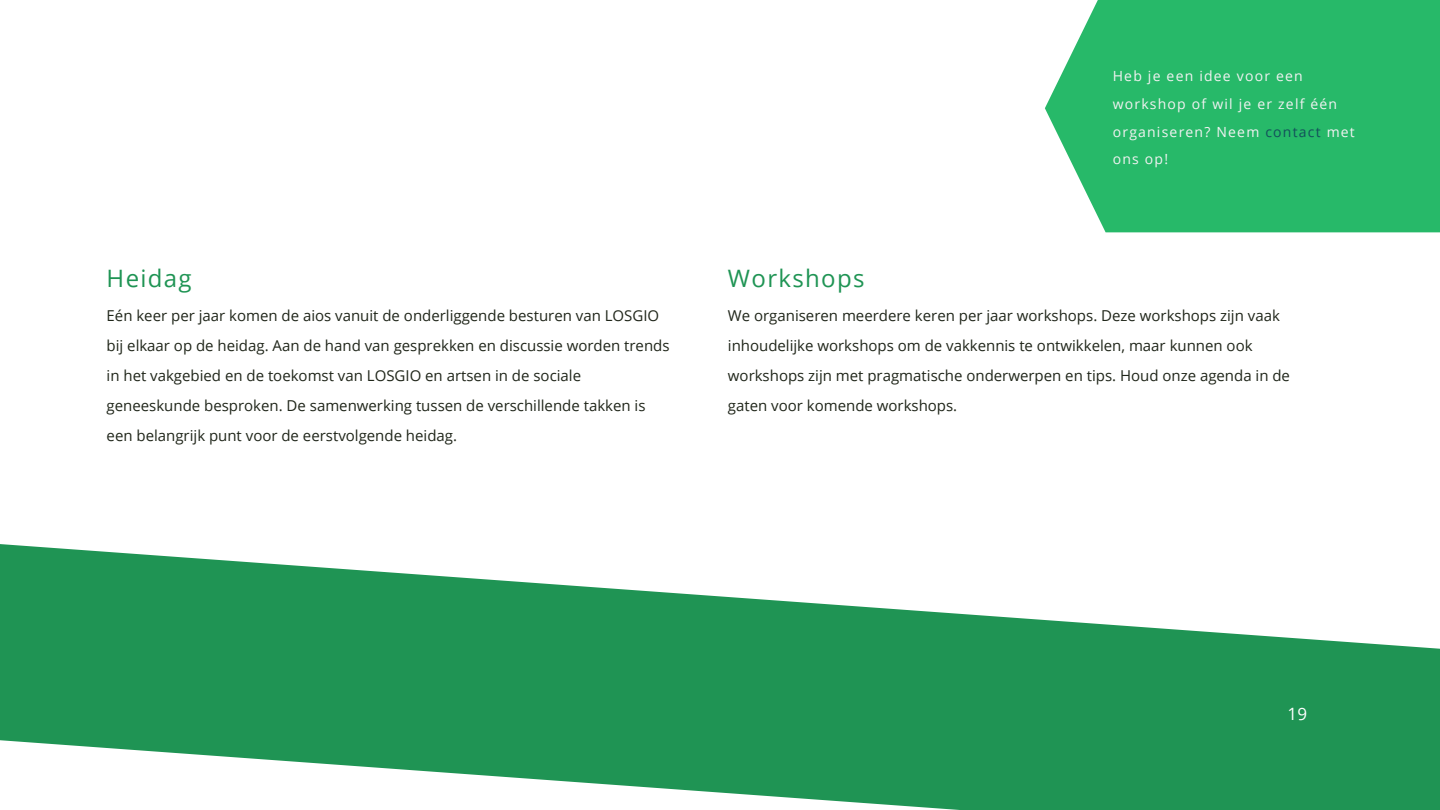
<style>
.page{position:relative;width:1440px;height:810px;background:#fff}
.page>*{position:absolute;margin:0;border:0;box-sizing:border-box;transform-origin:0 0}
.t1{font:24px "Open Sans";letter-spacing:.055em;color:#1f9454}
.t2{font:17px "Open Sans";color:#fff}
.t3{font:15px/30px "Open Sans";color:#20261a}
.t4{font:14px/27.8px "Open Sans";letter-spacing:.085em;color:#f2f2f2}
.s1{color:#13505b}
</style>
<div class="page">
<svg style="left:0;top:544px;width:1440px;height:266px;fill:#1f9454"></svg>
<svg style="left:1045px;top:0;width:395px;height:232px;fill:#27b969"></svg>
<h1 class="t1" style="left:107px;top:261px;width:87px">Heidag</h1>
<p class="t3" style="left:107px;top:301px;width:564px">Eén keer per jaar komen de aios vanuit de onderliggende besturen van LOSGIO bij elkaar op de heidag. Aan de hand van gesprekken en discussie worden trends in het vakgebied en de toekomst van LOSGIO en artsen in de sociale geneeskunde besproken. De samenwerking tussen de verschillende takken is een belangrijk punt voor de eerstvolgende heidag.</p>
<p class="t4" style="left:1113px;top:62px;width:244px">Heb je een idee voor een workshop of wil je er zelf één organiseren? Neem <span class="s1">contact</span> met ons op!</p>
<h1 class="t1" style="left:728px;top:261px;width:138px">Workshops</h1>
<p class="t3" style="left:728px;top:301px;width:564px">We organiseren meerdere keren per jaar workshops. Deze workshops zijn vaak inhoudelijke workshops om de vakkennis te ontwikkelen, maar kunnen ook workshops zijn met pragmatische onderwerpen en tips. Houd onze agenda in de gaten voor komende workshops.</p>
<p class="t2" style="left:1288px;top:702px;width:21px">19</p>
</div>
